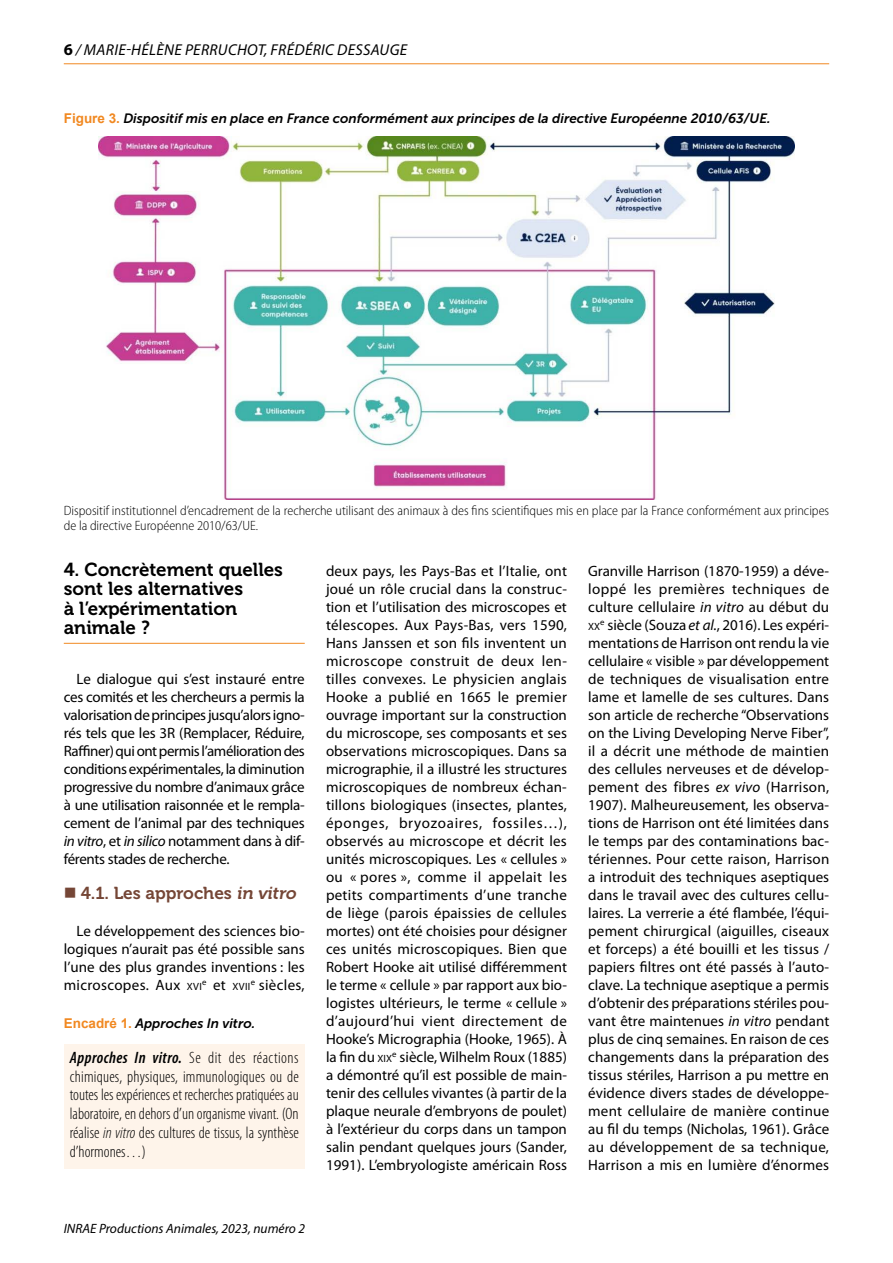
<style>
.page{position:relative;width:893px;height:1263px;background:#fff}
.page>*{position:absolute;margin:0;border:0;box-sizing:border-box;transform-origin:0 0}
.t1{font:18.75px/19.5px "Museo 700";color:#000}
.t2{font:17.25px "Museo 700";color:#754636}
.t3{font:300 condensed 16.5px/18.8px "Myriad Pro";letter-spacing:.005em;color:#000;text-align:justify}
.t4{font:italic 15.75px "Myriad Pro";letter-spacing:.02em;color:#000}
.t5{font:15px/18px "Myriad Pro";letter-spacing:.005em;color:#000;text-align:justify}
.t6{font:300 semi-condensed 13.5px/15px "Myriad Pro";color:#000}
.t7{font:italic 13.5px "Museo Sans 700";color:#000}
.t8{font:italic 13.5px "Myriad Pro";color:#000}
.t9{font:10.5px "Myriad Pro";letter-spacing:.03em;color:#000}
.s1{font-weight:700;font-style:normal;font-size:16.5px}
.s2{font-family:"Arial";font-weight:700;font-style:normal;color:#f18922}
.s3{font-style:italic}
.s4{font-size:10.5px}
.s5{font-size:15px}
.s6{font-weight:600;font-style:italic}
</style>
<div class="page">
<hr style="left:64px;top:63px;width:765px;height:1px;background:#f18922">
<hr style="left:64px;top:643px;width:241px;height:1px;background:#f18922">
<img style="left:99px;top:136px;width:695px;height:364px">
<div style="left:64px;top:1044px;width:241px;height:125px;background:#fef4ea"></div>
<p class="t4" style="left:64px;top:40px;width:42px"><span class="s1">6</span> / Marie</p>
<p class="t4" style="left:126px;top:40px;width:283px">-Hélène PERRUCHOT, Frédéric DESSAUGE</p>
<p class="t7" style="left:64px;top:111px;width:708px"><span class="s2">Figure 3.</span> Dispositif mis en place en France conformément aux principes de la directive Européenne 2010/63/UE.</p>
<p class="t6" style="left:64px;top:503px;width:767px">Dispositif institutionnel d’encadrement de la recherche utilisant des animaux à des fins scientifiques mis en place par la France conformément aux principes de la directive Européenne 2010/63/UE.</p>
<p class="t1" style="left:64px;top:560px;width:221px">4. Concrètement quelles sont les alternatives<br>à l’expérimentation animale ?</p>
<p class="t5" style="left:64px;top:670px;width:242px;text-indent:13px">Le dialogue qui s’est instauré entre ces comités et les chercheurs a permis la valorisation de principes jusqu’alors igno&shy;rés tels que les 3R (Remplacer, Réduire, Raffiner) qui ont permis l’amélioration des conditions expérimentales, la diminution progressive du nombre d’animaux grâce à une utilisation raisonnée et le rempla&shy;cement de l’animal par des techniques <span class="s3">in vitro</span>, et <span class="s3">in silico</span> notamment dans à dif&shy;férents stades de recherche.</p>
<p class="t2" style="left:81px;top:883px;width:220px">4.1. Les approches <span class="s3">in vitro</span></p>
<p class="t5" style="left:64px;top:922px;width:242px;text-indent:13px">Le développement des sciences bio&shy;logiques n’aurait pas été possible sans l’une des plus grandes inventions : les microscopes. Aux <span class="s4">XVI</span></p>
<p class="t9" style="left:202px;top:980px;width:50px"><sup>e</sup> <span class="s5">et</span> XVII</p>
<p class="t5" style="left:251px;top:976px;width:56px"><sup>e</sup> siècles,</p>
<p class="t7" style="left:64px;top:1016px;width:193px"><span class="s2">Encadré 1.</span> Approches In vitro.</p>
<p class="t3" style="left:70px;top:1048px;width:231px"><span class="s6">Approches In vitro.</span> Se dit des réactions chimiques, physiques, immunologiques ou de toutes les expériences et recherches pratiquées au laboratoire, en dehors d’un organisme vivant. (On réalise <span class="s3">in vitro</span> des cultures de tissus, la synthèse d’hormones…)</p>
<p class="t8" style="left:64px;top:1220px;width:243px">INRAE Productions Animales, 2023, numéro 2</p>
<p class="t5" style="left:326px;top:562px;width:243px">deux pays, les Pays-Bas et l’Italie, ont joué un rôle crucial dans la construc&shy;tion et l’utilisation des microscopes et télescopes. Aux Pays-Bas, vers 1590, Hans Janssen et son fils inventent un microscope construit de deux len&shy;tilles convexes. Le physicien anglais Hooke a publié en 1665 le premier ouvrage important sur la construction du microscope, ses composants et ses observations microscopiques. Dans sa micrographie, il a illustré les structures microscopiques de nombreux échan&shy;tillons biologiques (insectes, plantes, éponges, bryozoaires, fossiles…), observés au microscope et décrit les unités microscopiques. Les « cellules » ou « pores », comme il appelait les petits compartiments d’une tranche de liège (parois épaissies de cellules mortes) ont été choisies pour désigner ces unités microscopiques. Bien que Robert Hooke ait utilisé différemment le terme « cellule » par rapport aux bio&shy;logistes ultérieurs, le terme « cellule » d’aujourd’hui vient directement de Hooke’s Micrographia (Hooke, 1965). À la fin du <span class="s4">XIX</span><sup>e</sup> siècle, Wilhelm Roux (1885) a démontré qu’il est possible de main&shy;tenir des cellules vivantes (à partir de la plaque neurale d’embryons de poulet) à l’extérieur du corps dans un tampon salin pendant quelques jours (Sander, 1991). L’embryologiste américain Ross</p>
<p class="t5" style="left:588px;top:562px;width:243px">Granville Harrison (1870-1959) a déve&shy;loppé les premières techniques de culture cellulaire <span class="s3">in vitro</span> au début du</p>
<p class="t5" style="left:588px;top:616px;width:243px;text-indent:12px"><sup>e</sup> siècle (Souza <span class="s3">et al.</span>, 2016). Les expéri&shy;mentations de Harrison ont rendu la vie cellulaire « visible » par développement de techniques de visualisation entre lame et lamelle de ses cultures. Dans son article de recherche “Observations on the Living Developing Nerve Fiber”, il a décrit une méthode de maintien des cellules nerveuses et de dévelop&shy;pement des fibres <span class="s3">ex vivo</span> (Harrison, 1907). Malheureusement, les observa&shy;tions de Harrison ont été limitées dans le temps par des contaminations bac&shy;tériennes. Pour cette raison, Harrison a introduit des techniques aseptiques dans le travail avec des cultures cellu&shy;laires. La verrerie a été flambée, l’équi&shy;pement chirurgical (aiguilles, ciseaux et forceps) a été bouilli et les tissus / papiers filtres ont été passés à l’auto&shy;clave. La technique aseptique a permis d’obtenir des préparations stériles pou&shy;vant être maintenues <span class="s3">in vitro</span> pendant plus de cinq semaines. En raison de ces changements dans la préparation des tissus stériles, Harrison a pu mettre en évidence divers stades de développe&shy;ment cellulaire de manière continue au fil du temps (Nicholas, 1961). Grâce au développement de sa technique, Harrison a mis en lumière d’énormes</p>
<p class="t9" style="left:588px;top:620px;width:13px">XX</p>
</div>
